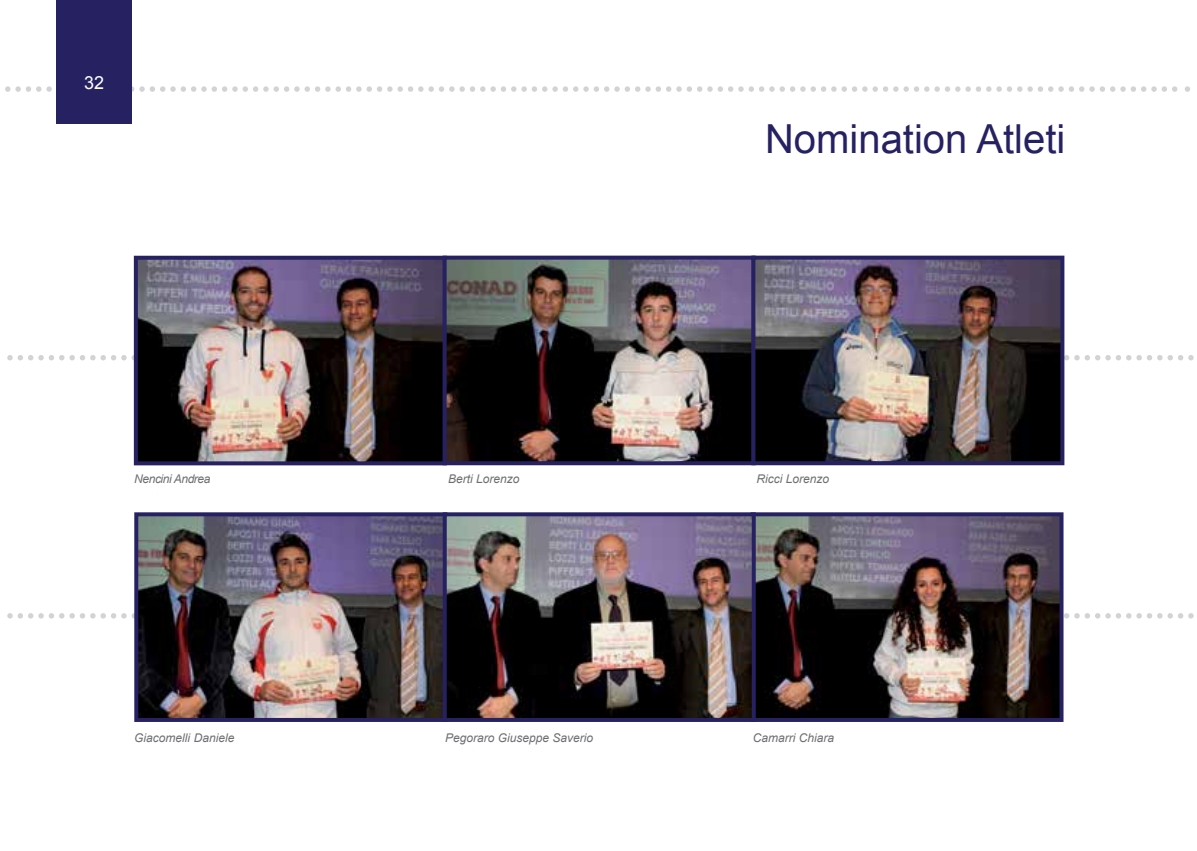
<style>
.page{position:relative;width:1197px;height:851px;background:#fff}
.page>*{position:absolute;margin:0;border:0;box-sizing:border-box;transform-origin:0 0}
.t1{font:40px "Arial";color:#262262}
.t2{font:18px "Arial";color:#fff}
.t3{font:italic 12px "Arial";color:#6d6e71}
.t4{font:italic 12px "Arial";letter-spacing:-.035em;color:#6d6e71}
</style>
<div class="page">
<svg style="left:1185px;top:86px;width:4px;height:6px"></svg>
<svg style="left:5px;top:86px;width:1172px;height:6px"></svg>
<div style="left:57px;top:0;width:75px;height:124px;background:#262262"></div>
<svg style="left:7px;top:355px;width:1186px;height:5px"></svg>
<svg style="left:7px;top:613px;width:1186px;height:5px"></svg>
<img style="left:139px;top:260px;width:920px;height:200px">
<div style="left:134px;top:256px;width:313px;height:209px;border:4px solid #262262"></div>
<img style="left:139px;top:517px;width:919px;height:199px">
<div style="left:750px;top:512px;width:313px;height:209px;border:4px solid #262262"></div>
<div style="left:134px;top:512px;width:313px;height:209px;border:4px solid #262262"></div>
<div style="left:442px;top:512px;width:313px;height:209px;border:4px solid #262262"></div>
<div style="left:442px;top:255px;width:313px;height:210px;border:4px solid #262262"></div>
<div style="left:751px;top:255px;width:313px;height:210px;border:4px solid #262262"></div>
<h2 class="t2" style="left:84px;top:71px;width:22px">32</h2>
<p class="t4" style="left:134px;top:471px;width:78px">Nencini Andrea</p>
<p class="t3" style="left:134px;top:730px;width:102px">Giacomelli Daniele</p>
<p class="t3" style="left:448px;top:471px;width:73px">Berti Lorenzo</p>
<p class="t3" style="left:445px;top:730px;width:150px">Pegoraro Giuseppe Saverio</p>
<h1 class="t1" style="left:765px;top:113px;width:302px">Nomination Atleti</h1>
<p class="t3" style="left:756px;top:471px;width:74px">Ricci Lorenzo</p>
<p class="t3" style="left:752px;top:730px;width:83px">Camarri Chiara</p>
</div>
